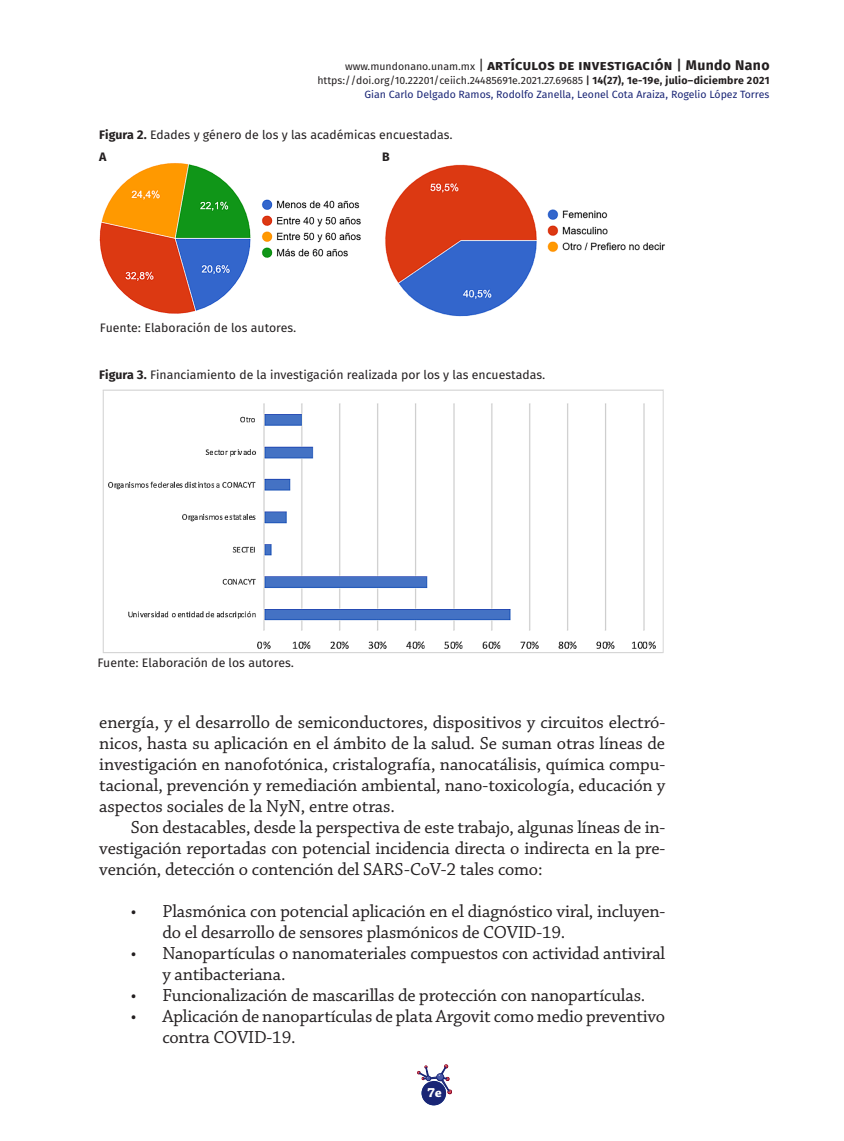
<style>
.page{position:relative;width:844px;height:1141px;background:#fff}
.page>*{position:absolute;margin:0;border:0;box-sizing:border-box;transform-origin:0 0}
.Body_Text{font:18.38px/21px "Chaparral Pro";letter-spacing:-.01em;color:#231f20}
.t1{font:700 14px "Fira Sans OT";letter-spacing:.025em;color:#231f20}
.t2{font:700 14px "Chaparral Pro";color:#fff}
.Pie_Figura{font:12.25px "Fira Sans OT";color:#231f20}
.BT_ss{font:700 12.25px "Fira Sans OT";color:#231f20}
.t3{font:10.5px/14px "Fira Sans OT";color:#192575;text-align:right}
.s1{font-weight:400;font-size:10.5px}
.s2{font-weight:400}
.s3{font-family:"Fira Sans OT Medium";font-weight:400}
.s4{color:#231f20}
.s5{font-family:"Fira Sans OT Medium";color:#231f20}
.s6{font-weight:700;color:#231f20}
.s7{font-weight:700}
</style>
<div class="page">
<svg style="left:417px;top:1065px;width:34px;height:40px"></svg>
<div style="left:421px;top:1081px;width:25px;height:24px;background:#192575;border-radius:50%"></div>
<img style="left:99px;top:163px;width:262px;height:151px">
<img style="left:385px;top:164px;width:280px;height:153px">
<img style="left:102px;top:390px;width:561px;height:263px">
<p class="t1" style="left:345px;top:55px;width:426px"><span class="s1">www.mundonano.unam.mx</span> <span class="s2">|</span> artículos de investigación <span class="s3">|</span> Mundo Nano</p>
<p class="t3" style="left:317px;top:74px;width:453px"><span class="s4">https://doi.org/10.22201/ceiich.24485691e.2021.27.69685</span> <span class="s5">|</span> <span class="s6">14(27), 1e-19e, julio–diciembre 2021<br></span>Gian Carlo Delgado Ramos, Rodolfo Zanella, Leonel Cota Araiza, Rogelio López Torres</p>
<p class="Pie_Figura" style="left:99px;top:126px;width:355px"><span class="s7">Figura 2.</span> Edades y género de los y las académicas encuestadas.</p>
<p class="BT_ss" style="left:99px;top:148px;width:9px">A</p>
<p class="BT_ss" style="left:382px;top:148px;width:9px">B</p>
<p class="Pie_Figura" style="left:100px;top:319px;width:198px">Fuente: Elaboración de los autores.</p>
<p class="Pie_Figura" style="left:99px;top:366px;width:447px"><span class="s7">Figura 3.</span> Financiamiento de la investigación realizada por los y las encuestadas.</p>
<p class="Pie_Figura" style="left:97px;top:654px;width:198px">Fuente: Elaboración de los autores.</p>
<p class="Body_Text" style="left:99px;top:712px;width:567px;text-align:justify">energía, y el desarrollo de semiconductores, dispositivos y circuitos electró&shy;nicos, hasta su aplicación en el ámbito de la salud. Se suman otras líneas de investigación en nanofotónica, cristalografía, nanocatálisis, química compu&shy;tacional, prevención y remediación ambiental, nano-toxicología, educación y aspectos sociales de la NyN, entre otras.</p>
<p class="Body_Text" style="left:99px;top:817px;width:567px;text-align:justify;text-indent:32px">Son destacables, desde la perspectiva de este trabajo, algunas líneas de in&shy;vestigación reportadas con potencial incidencia directa o indirecta en la pre&shy;vención, detección o contención del SARS-CoV-2 tales como:</p>
<p class="Body_Text" style="left:162px;top:901px;width:504px;text-indent:-32px">• Plasmónica con potencial aplicación en el diagnóstico viral, incluyen&shy;do el desarrollo de sensores plasmónicos de COVID-19.</p>
<p class="Body_Text" style="left:162px;top:943px;width:504px;text-indent:-32px">• Nanopartículas o nanomateriales compuestos con actividad antiviral y antibacteriana.</p>
<p class="Body_Text" style="left:131px;top:985px;width:516px">• Funcionalización de mascarillas de protección con nanopartículas.</p>
<p class="Body_Text" style="left:162px;top:1006px;width:504px;text-indent:-32px">• Aplicación de nanopartículas de plata Argovit como medio preventivo contra COVID-19.</p>
<p class="t2" style="left:427px;top:1085px;width:16px">7e</p>
</div>
